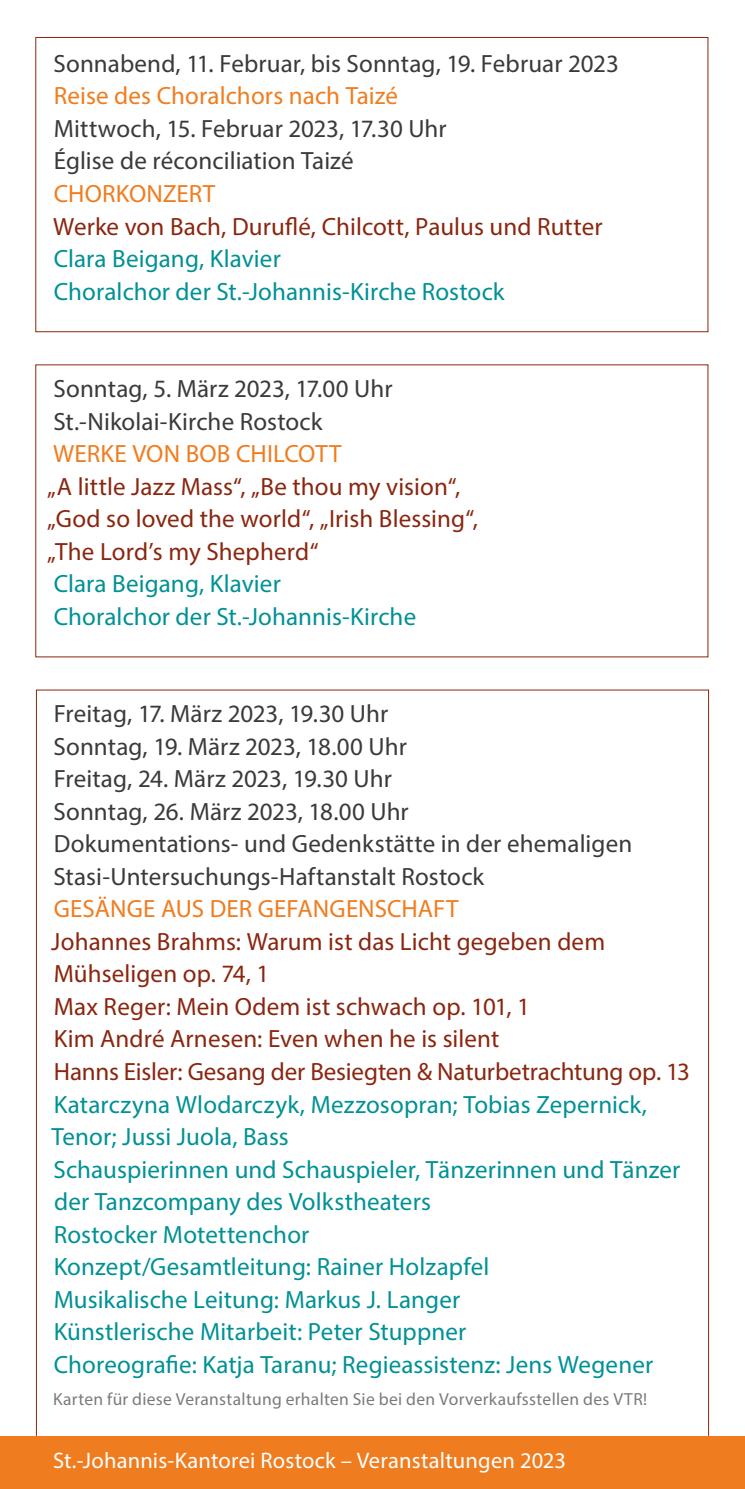
<style>
.page{position:relative;width:745px;height:1489px;background:#fff}
.page>*{position:absolute;margin:0;border:0;box-sizing:border-box;transform-origin:0 0}
.t1{font:25px/32.5px "Myriad Pro";letter-spacing:.005em;color:#009195}
.t2{font:25px/32.5px "Myriad Pro";letter-spacing:.005em;color:#3a3a39}
.t3{font:25px/32.5px "Myriad Pro";letter-spacing:.005em;color:#8a260f}
.t4{font:25px "Myriad Pro";letter-spacing:.005em;color:#ef7d20}
.t5{font:22.5px "Myriad Pro";letter-spacing:.005em;color:#fff}
.t6{font:17.5px "Myriad Pro";letter-spacing:.02em;color:#7a7b7a}
</style>
<div class="page">
<div style="left:0;top:1435px;width:744px;height:53px;background:#ef7d20"></div>
<p class="t2" style="left:53px;top:47px;width:566px">Sonnabend, 11. Februar, bis Sonntag, 19. Februar 2023</p>
<p class="t4" style="left:54px;top:81px;width:345px">Reise des Choralchors nach Taizé</p>
<p class="t2" style="left:54px;top:112px;width:394px">Mittwoch, 15. Februar 2023, 17.30 Uhr</p>
<p class="t2" style="left:54px;top:144px;width:301px">Église de réconciliation Taizé</p>
<p class="t4" style="left:54px;top:178px;width:163px">CHORKONZERT</p>
<p class="t3" style="left:53px;top:209px;width:550px">Werke von Bach, Duruflé, Chilcott, Paulus und Rutter</p>
<p class="t1" style="left:54px;top:242px;width:228px">Clara Beigang, Klavier</p>
<p class="t1" style="left:54px;top:274px;width:452px">Choralchor der St.-Johannis-Kirche Rostock</p>
<p class="t2" style="left:53px;top:372px;width:340px">Sonntag, 5. März 2023, 17.00 Uhr</p>
<p class="t2" style="left:53px;top:404px;width:270px">St.-Nikolai-Kirche Rostock</p>
<p class="t4" style="left:53px;top:438px;width:289px">WERKE VON BOB CHILCOTT</p>
<p class="t3" style="left:47px;top:469px;width:414px">„A little Jazz Mass“, „Be thou my vision“,</p>
<p class="t3" style="left:47px;top:502px;width:432px">„God so loved the world“, „Irish Blessing“,</p>
<p class="t3" style="left:47px;top:534px;width:272px">„The Lord’s my Shepherd“</p>
<p class="t1" style="left:54px;top:567px;width:228px">Clara Beigang, Klavier</p>
<p class="t1" style="left:54px;top:599px;width:364px">Choralchor der St.-Johannis-Kirche</p>
<p class="t2" style="left:54px;top:697px;width:336px">Freitag, 17. März 2023, 19.30 Uhr</p>
<p class="t2" style="left:53px;top:729px;width:355px">Sonntag, 19. März 2023, 18.00 Uhr</p>
<p class="t2" style="left:54px;top:762px;width:339px">Freitag, 24. März 2023, 19.30 Uhr</p>
<p class="t2" style="left:53px;top:794px;width:580px">Sonntag, 26. März 2023, 18.00 Uhr<br>Dokumentations- und Gedenkstätte in der ehemaligen<br>Stasi-Untersuchungs-Haftanstalt Rostock</p>
<p class="t4" style="left:54px;top:893px;width:406px">GESÄNGE AUS DER GEFANGENSCHAFT</p>
<p class="t3" style="left:51px;top:924px;width:555px">Johannes Brahms: Warum ist das Licht gegeben dem<br>Mühseligen op. 74, 1</p>
<p class="t3" style="left:54px;top:989px;width:477px">Max Reger: Mein Odem ist schwach op. 101, 1</p>
<p class="t3" style="left:54px;top:1022px;width:447px">Kim André Arnesen: Even when he is silent</p>
<p class="t3" style="left:54px;top:1054px;width:637px">Hanns Eisler: Gesang der Besiegten &amp; Naturbetrachtung op. 13</p>
<p class="t1" style="left:51px;top:1087px;width:597px">Katarczyna Wlodarczyk, Mezzosopran; Tobias Zepernick,<br>Tenor; Jussi Juola, Bass</p>
<p class="t1" style="left:53px;top:1152px;width:628px">Schauspierinnen und Schauspieler, Tänzerinnen und Tänzer der Tanzcompany des Volkstheaters</p>
<p class="t1" style="left:54px;top:1217px;width:257px">Rostocker Motettenchor</p>
<p class="t1" style="left:54px;top:1249px;width:437px">Konzept/Gesamtleitung: Rainer Holzapfel<br>Musikalische Leitung: Markus J. Langer</p>
<p class="t1" style="left:54px;top:1314px;width:600px">Künstlerische Mitarbeit: Peter Stuppner<br>Choreografie: Katja Taranu; Regieassistenz: Jens Wegener</p>
<p class="t6" style="left:53px;top:1388px;width:595px">Karten für diese Veranstaltung erhalten Sie bei den Vorverkaufsstellen des VTR!</p>
<p class="t5" style="left:53px;top:1446px;width:514px">St.-Johannis-Kantorei Rostock – Veranstaltungen 2023</p>
</div>
